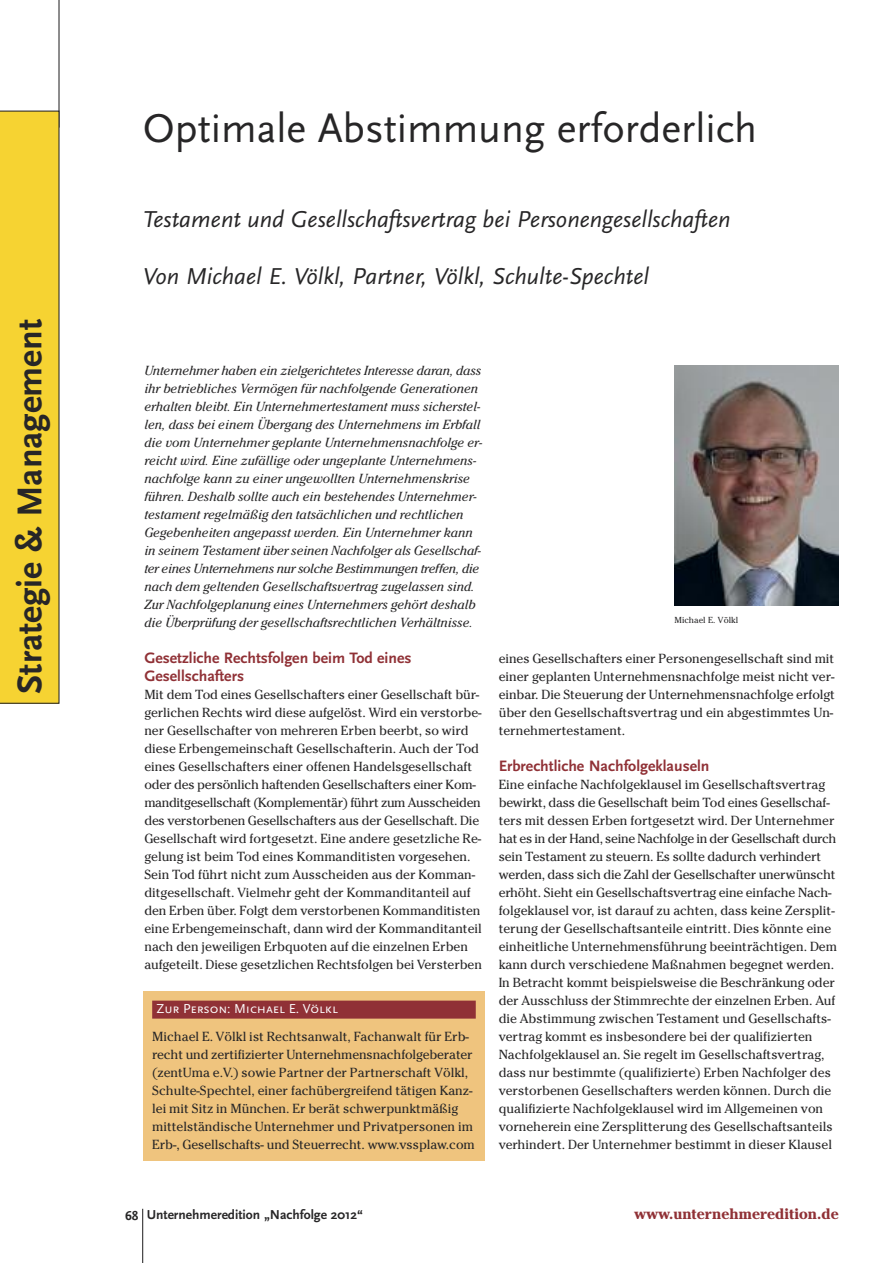
<style>
.page{position:relative;width:893px;height:1263px;background:#fff}
.page>*{position:absolute;margin:0;border:0;box-sizing:border-box;transform-origin:0 0}
.t1{font:42px "Scala Sans";color:#272627}
.t2{font:700 36px "Scala Sans";color:#272627}
.t3{font:italic 24px "Scala Sans";color:#272627}
.t4{font:700 15.75px/18px "Scala Sans";color:#903136}
.t5{font:700 15px "Cheltenham";color:#903136}
.t6{font:700 13.5px "Scala Sans";color:#272627}
.t7{font:13.5px "Scala Sans Caps";letter-spacing:-.01em;color:#fff}
.t8{font:13.2px/18px "Cheltenham";color:#272627}
.t9{font:italic 13.2px/18px "Cheltenham";color:#272627}
.t10{font:8.7px "Cheltenham";color:#272627}
.s1{font-family:"Scala Sans Figures"}
</style>
<div class="page">
<hr style="left:142px;top:1209px;width:1px;height:54px;background:#272627">
<svg style="left:0;top:0;width:60px;height:704px"></svg>
<img style="left:674px;top:366px;width:164px;height:240px">
<div style="left:143px;top:991px;width:342px;height:170px;background:#efc47e"></div>
<div style="left:152px;top:1000px;width:324px;height:18px;background:#903136"></div>
<h2 class="t2" style="left:8px;top:694px;width:376px;rotate:-90deg">Strategie &amp; Management</h2>
<h1 class="t1" style="left:143px;top:103px;width:616px">Optimale Abstimmung erforderlich</h1>
<h3 class="t3" style="left:143px;top:204px;width:589px">Testament und Gesellschaftsvertrag bei Personengesellschaften</h3>
<h3 class="t3" style="left:143px;top:262px;width:508px">Von Michael E. Völkl, Partner, Völkl, Schulte-Spechtel</h3>
<p class="t9" style="left:144px;top:361px;width:339px">Unternehmer haben ein zielgerichtetes Interesse daran, dass ihr betriebliches Vermögen für nachfolgende Generationen erhalten bleibt. Ein Unternehmertestament muss sicherstel&shy;len, dass bei einem Übergang des Unternehmens im Erbfall die vom Unternehmer geplante Unternehmensnachfolge er&shy;reicht wird. Eine zufällige oder ungeplante Unternehmens&shy;nachfolge kann zu einer ungewollten Unternehmenskrise führen. Deshalb sollte auch ein bestehendes Unternehmer&shy;testament regelmäßig den tatsächlichen und rechtlichen Gegebenheiten angepasst werden. Ein Unternehmer kann in seinem Testament über seinen Nachfolger als Gesellschaf&shy;ter eines Unternehmens nur solche Bestimmungen treffen, die nach dem geltenden Gesellschaftsvertrag zugelassen sind.<br>Zur Nachfolgeplanung eines Unternehmers gehört deshalb die Überprüfung der gesellschaftsrechtlichen Verhältnisse.</p>
<p class="t4" style="left:144px;top:648px;width:269px">Gesetzliche Rechtsfolgen beim Tod eines<br>Gesellschafters</p>
<p class="t8" style="left:144px;top:685px;width:339px">Mit dem Tod eines Gesellschafters einer Gesellschaft bür&shy;gerlichen Rechts wird diese aufgelöst. Wird ein verstorbe&shy;ner Gesellschafter von mehreren Erben beerbt, so wird diese Erbengemeinschaft Gesellschafterin. Auch der Tod eines Gesellschafters einer offenen Handelsgesellschaft oder des persönlich haftenden Gesellschafters einer Kom&shy;manditgesellschaft (Komplementär) führt zum Ausscheiden des verstorbenen Gesellschafters aus der Gesellschaft. Die Gesellschaft wird fortgesetzt. Eine andere gesetzliche Re&shy;gelung ist beim Tod eines Kommanditisten vorgesehen.<br>Sein Tod führt nicht zum Ausscheiden aus der Komman&shy;ditgesellschaft. Vielmehr geht der Kommanditanteil auf den Erben über. Folgt dem verstorbenen Kommanditisten eine Erbengemeinschaft, dann wird der Kommanditanteil nach den jeweiligen Erbquoten auf die einzelnen Erben aufgeteilt. Diese gesetzlichen Rechtsfolgen bei Versterben</p>
<p class="t7" style="left:156px;top:1001px;width:183px">Zur Person: Michael E. Völkl</p>
<p class="t8" style="left:152px;top:1027px;width:324px">Michael E. Völkl ist Rechtsanwalt, Fachanwalt für Erb&shy;recht und zertifizierter Unternehmensnachfolgeberater (zentUma e.V.) sowie Partner der Partnerschaft Völkl, Schulte-Spechtel, einer fachübergreifend tätigen Kanz&shy;lei mit Sitz in München. Er berät schwerpunktmäßig mittelständische Unternehmer und Privatpersonen im Erb-, Gesellschafts- und Steuerrecht. www.vssplaw.com</p>
<p class="t10" style="left:674px;top:615px;width:65px">Michael E. Völkl</p>
<p class="t8" style="left:499px;top:649px;width:338px">eines Gesellschafters einer Personengesellschaft sind mit einer geplanten Unternehmensnachfolge meist nicht ver&shy;einbar. Die Steuerung der Unternehmensnachfolge erfolgt über den Gesellschaftsvertrag und ein abgestimmtes Un&shy;ternehmertestament.</p>
<p class="t4" style="left:499px;top:756px;width:212px">Erbrechtliche Nachfolgeklauseln</p>
<p class="t8" style="left:499px;top:775px;width:340px">Eine einfache Nachfolgeklausel im Gesellschaftsvertrag bewirkt, dass die Gesellschaft beim Tod eines Gesellschaf&shy;ters mit dessen Erben fortgesetzt wird. Der Unternehmer hat es in der Hand, seine Nachfolge in der Gesellschaft durch sein Testament zu steuern. Es sollte dadurch verhindert werden, dass sich die Zahl der Gesellschafter unerwünscht erhöht. Sieht ein Gesellschaftsvertrag eine einfache Nach&shy;folgeklausel vor, ist darauf zu achten, dass keine Zersplit&shy;terung der Gesellschaftsanteile eintritt. Dies könnte eine einheitliche Unternehmensführung beeinträchtigen. Dem kann durch verschiedene Maßnahmen begegnet werden.<br>In Betracht kommt beispielsweise die Beschränkung oder der Ausschluss der Stimmrechte der einzelnen Erben. Auf die Abstimmung zwischen Testament und Gesellschafts&shy;vertrag kommt es insbesondere bei der qualifizierten Nachfolgeklausel an. Sie regelt im Gesellschaftsvertrag, dass nur bestimmte (qualifizierte) Erben Nachfolger des verstorbenen Gesellschafters werden können. Durch die qualifizierte Nachfolgeklausel wird im Allgemeinen von vorneherein eine Zersplitterung des Gesellschaftsanteils verhindert. Der Unternehmer bestimmt in dieser Klausel</p>
<p class="t6" style="left:125px;top:1206px;width:239px"><span class="s1">68</span> Unternehmeredition „Nachfolge 2012“</p>
<p class="t5" style="left:634px;top:1205px;width:206px">www.unternehmeredition.de</p>
</div>
